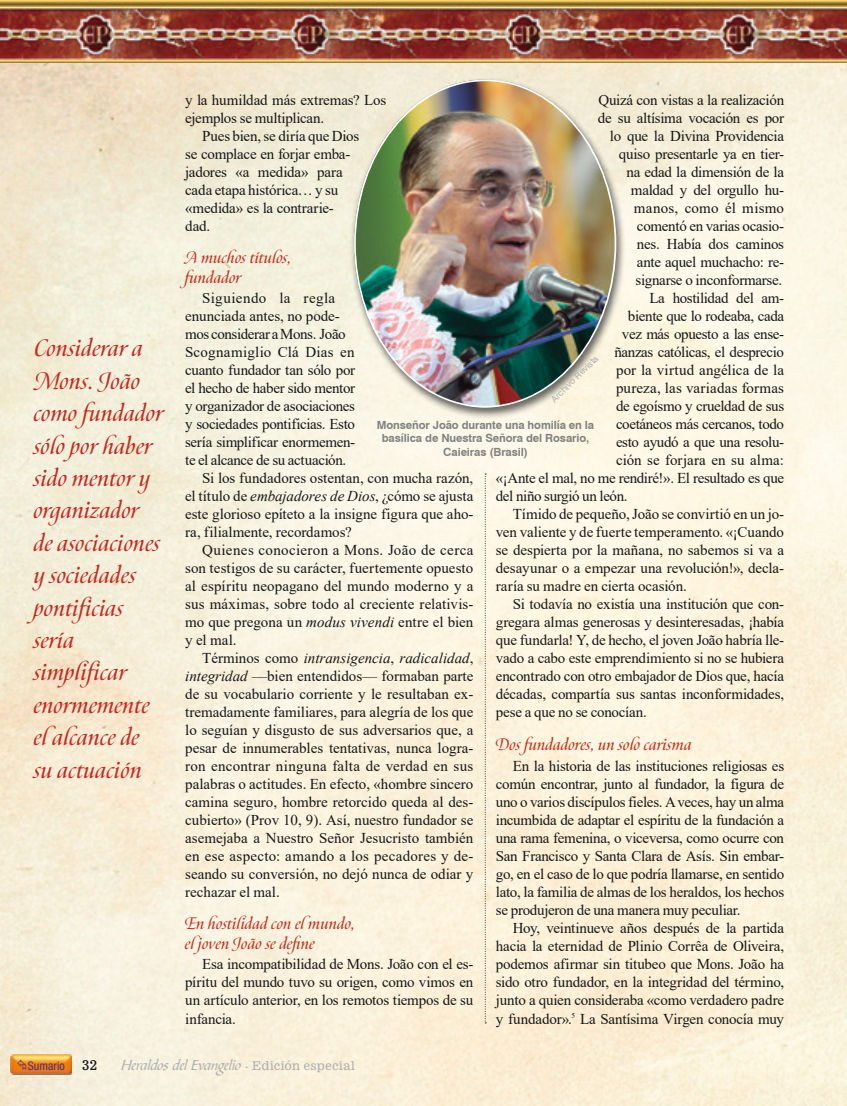
<style>
.page{position:relative;width:847px;height:1106px;background:#fff}
.page>*{position:absolute;margin:0;border:0;box-sizing:border-box;transform-origin:0 0}
.t1{font:italic 600 27px/32.4px "Canto";letter-spacing:.01em;color:#c52a22}
.t2{font:italic 600 18.75px/19.5px "Canto";letter-spacing:.01em;color:#c22f1c}
.t3{font:15px/18px "Times New Roman";letter-spacing:-.01em;color:#151616;text-align:justify}
.t4{font:15px "Times New Roman";letter-spacing:.02em;color:#151616}
.t5{font:15px "Times New Roman";letter-spacing:.01em;color:#151616}
.t6{font:15px "Times New Roman";letter-spacing:.025em;color:#151616}
.t7{font:italic 15px "Times New Roman";color:#151616}
.t8{font:15px "Bible Script Std";letter-spacing:.01em;color:#afb0b0}
.t9{font:15px "Times New Roman";letter-spacing:-.03em;color:#151616}
.t10{font:15px "Times New Roman";letter-spacing:.015em;color:#151616}
.t11{font:13.5px "News 701 BT Roman A";color:#151616}
.t12{font:condensed 12px "Helvetica Neue";color:#4c2c8c}
.t13{font:700 11.25px/13.5px "Swiss 721 BT";letter-spacing:-.01em;color:#818281;text-align:center}
.t14{font:9px "Swiss 721 BT";color:#afb0b0}
.s1{font-style:italic}
.s2{font-style:normal}
.s3{font-family:"News 701 BT Roman A";font-size:12px}
</style>
<div class="page">
<img style="left:0;top:63px;width:846px;height:1043px">
<img style="left:0;top:0;width:846px;height:63px">
<div style="left:349px;top:77px;width:276px;height:342px;background:#151616;opacity:.65"></div>
<img style="left:354px;top:80px;width:262px;height:327px">
<svg style="left:484px;top:473px;width:2px;height:550px"></svg>
<img style="left:10px;top:1054px;width:62px;height:20px">
<svg style="left:18px;top:1059px;width:8px;height:11px"></svg>
<h1 class="t1" style="left:34px;top:331px;width:131px">Considerar a<br>Mons. João como fundador sólo por haber sido mentor y organizador de asociaciones y sociedades pontificias sería simplificar enormemente el alcance de su actuación</h1>
<p class="t3" style="left:185px;top:91px;width:203px">y la humildad más extremas? Los</p>
<p class="t3" style="left:185px;top:109px;width:141px">ejemplos se multiplican.</p>
<p class="t3" style="left:202px;top:127px;width:159px">Pues bien, se diría que Dios</p>
<p class="t3" style="left:185px;top:145px;width:167px">se complace en forjar emba-</p>
<p class="t3" style="left:185px;top:163px;width:159px">jadores «a medida» para</p>
<p class="t3" style="left:185px;top:181px;width:155px">cada etapa histórica… y su</p>
<p class="t3" style="left:185px;top:199px;width:150px">«medida» es la contrarie-</p>
<p class="t3" style="left:185px;top:217px;width:27px">dad.</p>
<p class="t2" style="left:185px;top:247px;width:108px">A muchos títulos, fundador</p>
<p class="t6" style="left:202px;top:287px;width:135px">Siguiendo la regla</p>
<p class="t3" style="left:185px;top:307px;width:156px">enunciada antes, no pode-</p>
<p class="t3" style="left:185px;top:325px;width:162px">mos considerar a Mons. João</p>
<p class="t4" style="left:185px;top:341px;width:171px">Scognamiglio Clá Dias en</p>
<p class="t3" style="left:185px;top:361px;width:171px">cuanto fundador tan sólo por</p>
<p class="t9" style="left:185px;top:377px;width:171px">el hecho de haber sido mentor</p>
<p class="t3" style="left:185px;top:397px;width:171px">y organizador de asociaciones</p>
<p class="t3" style="left:185px;top:415px;width:171px">y sociedades pontificias. Esto</p>
<p class="t3" style="left:185px;top:433px;width:171px">sería simplificar enormemen-</p>
<p class="t3" style="left:185px;top:451px;width:162px">te el alcance de su actuación.</p>
<p class="t3" style="left:202px;top:469px;width:272px">Si los fundadores ostentan, con mucha razón,</p>
<p class="t3" style="left:185px;top:487px;width:290px">el título de <span class="s1">embajadores de Dios</span>, ¿cómo se ajusta</p>
<p class="t3" style="left:185px;top:505px;width:290px">este glorioso epíteto a la insigne figura que aho-</p>
<p class="t3" style="left:185px;top:523px;width:168px">ra, filialmente, recordamos?</p>
<p class="t6" style="left:202px;top:539px;width:273px">Quienes conocieron a Mons. João de cerca</p>
<p class="t5" style="left:185px;top:557px;width:290px">son testigos de su carácter, fuertemente opuesto</p>
<p class="t3" style="left:185px;top:577px;width:290px">al espíritu neopagano del mundo moderno y a</p>
<p class="t3" style="left:185px;top:595px;width:290px">sus máximas, sobre todo al creciente relativis-</p>
<p class="t3" style="left:185px;top:613px;width:290px">mo que pregona un <span class="s1">modus vivendi</span> entre el bien</p>
<p class="t3" style="left:185px;top:631px;width:53px">y el mal.</p>
<p class="t7" style="left:202px;top:648px;width:273px"><span class="s2">Términos como</span> intransigencia<span class="s2">,</span> radicalidad<span class="s2">,</span></p>
<p class="t3" style="left:185px;top:667px;width:289px"><span class="s1">integridad</span> —bien entendidos— formaban parte</p>
<p class="t3" style="left:185px;top:685px;width:290px">de su vocabulario corriente y le resultaban ex-</p>
<p class="t3" style="left:185px;top:703px;width:290px">tremadamente familiares, para alegría de los que</p>
<p class="t3" style="left:185px;top:721px;width:290px">lo seguían y disgusto de sus adversarios que, a</p>
<p class="t3" style="left:185px;top:739px;width:289px">pesar de innumerables tentativas, nunca logra-</p>
<p class="t4" style="left:185px;top:755px;width:290px">ron encontrar ninguna falta de verdad en sus</p>
<p class="t3" style="left:185px;top:775px;width:290px">palabras o actitudes. En efecto, «hombre sincero</p>
<p class="t3" style="left:185px;top:793px;width:289px">camina seguro, hombre retorcido queda al des-</p>
<p class="t3" style="left:185px;top:811px;width:289px">cubierto» (Prov 10, 9). Así, nuestro fundador se</p>
<p class="t3" style="left:185px;top:829px;width:290px">asemejaba a Nuestro Señor Jesucristo también</p>
<p class="t4" style="left:185px;top:845px;width:289px">en ese aspecto: amando a los pecadores y de-</p>
<p class="t3" style="left:185px;top:865px;width:290px">seando su conversión, no dejó nunca de odiar y</p>
<p class="t3" style="left:185px;top:883px;width:96px">rechazar el mal.</p>
<p class="t2" style="left:185px;top:913px;width:171px">En hostilidad con el mundo, el joven João se define</p>
<p class="t3" style="left:185px;top:955px;width:290px;text-indent:17px">Esa incompatibilidad de Mons. João con el es&shy;píritu del mundo tuvo su origen, como vimos en un artículo anterior, en los remotos tiempos de su infancia.</p>
<p class="t3" style="left:598px;top:91px;width:187px">Quizá con vistas a la realización</p>
<p class="t3" style="left:597px;top:109px;width:188px">de su altísima vocación es por</p>
<p class="t3" style="left:609px;top:127px;width:176px">lo que la Divina Providencia</p>
<p class="t3" style="left:618px;top:145px;width:166px">quiso presentarle ya en tier-</p>
<p class="t3" style="left:626px;top:163px;width:159px">na edad la dimensión de la</p>
<p class="t3" style="left:630px;top:181px;width:155px">maldad y del orgullo hu-</p>
<p class="t10" style="left:633px;top:197px;width:152px">manos, como él mismo</p>
<p class="t3" style="left:636px;top:217px;width:149px">comentó en varias ocasio-</p>
<p class="t3" style="left:636px;top:235px;width:148px">nes. Había dos caminos</p>
<p class="t3" style="left:636px;top:253px;width:149px">ante aquel muchacho: re-</p>
<p class="t3" style="left:635px;top:271px;width:148px">signarse o inconformarse.</p>
<p class="t3" style="left:649px;top:289px;width:136px">La hostilidad del am-</p>
<p class="t3" style="left:627px;top:307px;width:158px">biente que lo rodeaba, cada</p>
<p class="t3" style="left:621px;top:325px;width:164px">vez más opuesto a las ense-</p>
<p class="t3" style="left:614px;top:343px;width:171px">ñanzas católicas, el desprecio</p>
<p class="t3" style="left:615px;top:361px;width:169px">por la virtud angélica de la</p>
<p class="t5" style="left:615px;top:377px;width:169px">pureza, las variadas formas</p>
<p class="t3" style="left:615px;top:397px;width:169px">de egoísmo y crueldad de sus</p>
<p class="t3" style="left:615px;top:415px;width:169px">coetáneos más cercanos, todo</p>
<p class="t3" style="left:615px;top:433px;width:169px">esto ayudó a que una resolu-</p>
<p class="t3" style="left:615px;top:451px;width:169px">ción se forjara en su alma:</p>
<p class="t3" style="left:495px;top:469px;width:290px">«¡Ante el mal, no me rendiré!». El resultado es que</p>
<p class="t3" style="left:495px;top:487px;width:133px">del niño surgió un león.</p>
<p class="t3" style="left:512px;top:505px;width:272px">Tímido de pequeño, João se convirtió en un jo-</p>
<p class="t3" style="left:495px;top:523px;width:289px">ven valiente y de fuerte temperamento. «¡Cuando</p>
<p class="t3" style="left:495px;top:541px;width:289px">se despierta por la mañana, no sabemos si va a</p>
<p class="t3" style="left:495px;top:559px;width:290px">desayunar o a empezar una revolución!», decla-</p>
<p class="t3" style="left:495px;top:577px;width:192px">raría su madre en cierta ocasión.</p>
<p class="t3" style="left:512px;top:595px;width:272px">Si todavía no existía una institución que con-</p>
<p class="t3" style="left:495px;top:613px;width:290px">gregara almas generosas y desinteresadas, ¡había</p>
<p class="t3" style="left:495px;top:631px;width:290px">que fundarla! Y, de hecho, el joven João habría lle-</p>
<p class="t3" style="left:495px;top:649px;width:289px">vado a cabo este emprendimiento si no se hubiera</p>
<p class="t3" style="left:495px;top:667px;width:289px">encontrado con otro embajador de Dios que, hacía</p>
<p class="t3" style="left:495px;top:685px;width:289px">décadas, compartía sus santas inconformidades,</p>
<p class="t3" style="left:495px;top:703px;width:152px">pese a que no se conocían.</p>
<p class="t2" style="left:495px;top:734px;width:197px">Dos fundadores, un solo carisma</p>
<p class="t3" style="left:495px;top:757px;width:290px;text-indent:17px">En la historia de las instituciones religiosas es común encontrar, junto al fundador, la figura de uno o varios discípulos fieles. A veces, hay un alma incumbida de adaptar el espíritu de la fundación a una rama femenina, o viceversa, como ocurre con San Francisco y Santa Clara de Asís. Sin embar&shy;go, en el caso de lo que podría llamarse, en sentido lato, la familia de almas de los heraldos, los hechos se produjeron de una manera muy peculiar.</p>
<p class="t3" style="left:495px;top:919px;width:290px;text-indent:17px">Hoy, veintinueve años después de la partida hacia la eternidad de Plinio Corrêa de Oliveira, podemos afirmar sin titubeo que Mons. João ha sido otro fundador, en la integridad del término, junto a quien consideraba «como verdadero padre y fundador».<sup>5</sup> La Santísima Virgen conocía muy</p>
<p class="t14" style="left:548px;top:397px;width:64px;rotate:-45deg">Archivo Revista</p>
<p class="t13" style="left:376px;top:418px;width:219px">Monseñor João durante una homilía en la basílica de Nuestra Señora del Rosario,<br>Caieiras (Brasil)</p>
<p class="t12" style="left:28px;top:1058px;width:38px">Sumario</p>
<p class="t11" style="left:82px;top:1057px;width:17px">32</p>
<p class="t8" style="left:121px;top:1056px;width:235px">Heraldos del Evangelio <sub>·</sub> <span class="s3">Edición especial</span></p>
</div>
